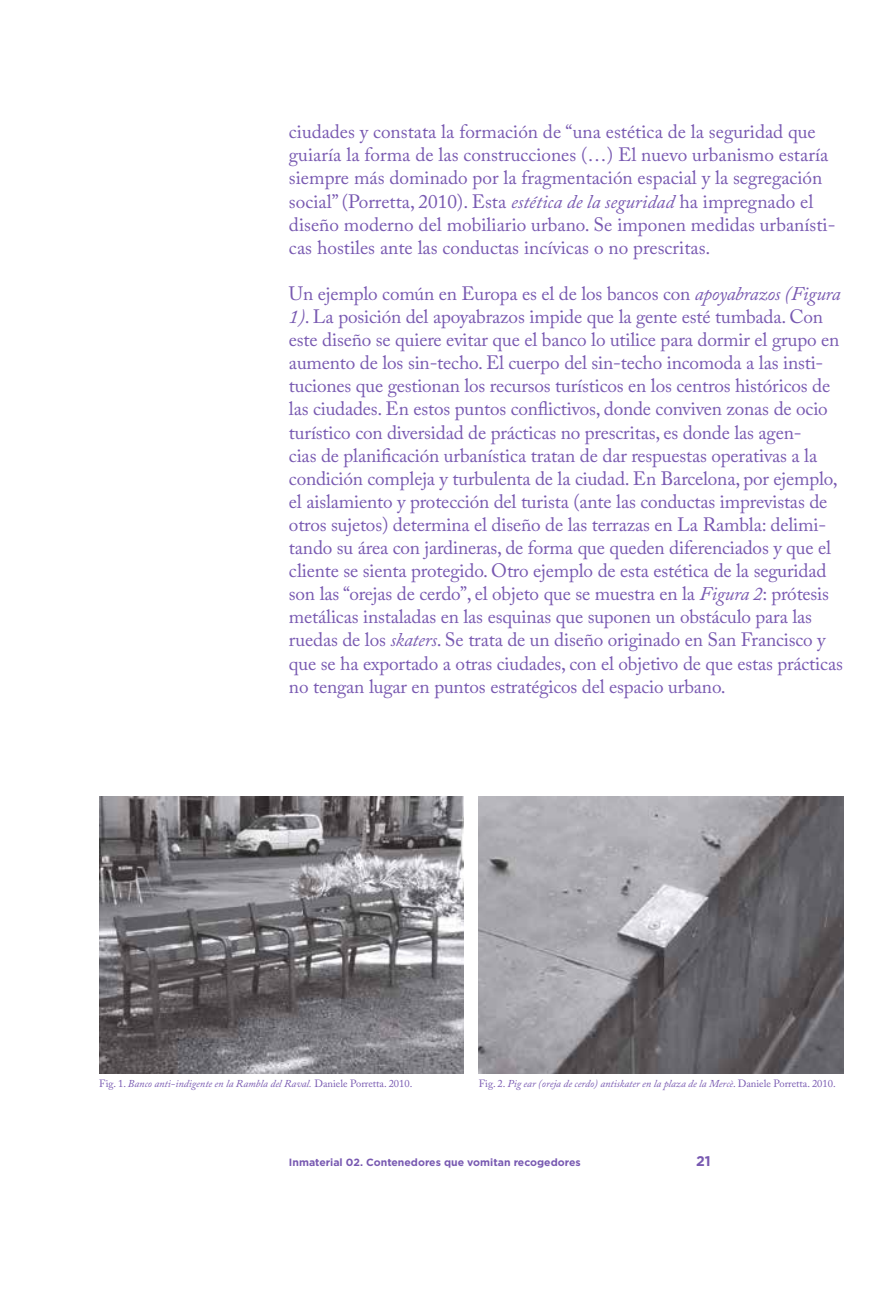
<style>
.page{position:relative;width:893px;height:1290px;background:#fff}
.page>*{position:absolute;margin:0;border:0;box-sizing:border-box;transform-origin:0 0}
.t1{font:19.25px/23.1px "Adobe Caslon Pro";letter-spacing:-.01em;color:#7859b1}
.t2{font:700 14px "Gotham";color:#7859b1}
.t3{font:italic 10.5px "Adobe Caslon Pro";color:#7859b1}
.t4{font:700 10.5px "Gotham";color:#7859b1}
.s1{font-style:italic}
.s2{font-style:normal}
</style>
<div class="page">
<img style="left:99px;top:796px;width:365px;height:277px">
<img style="left:479px;top:796px;width:364px;height:277px">
<p class="t1" style="left:289px;top:120px;width:548px">ciudades y constata la formación de “una estética de la seguridad que guiaría la forma de las construcciones (…) El nuevo urbanismo estaría siempre más dominado por la fragmentación espacial y la segregación social” (Porretta, 2010). Esta <span class="s1">estética de la seguridad</span> ha impregnado el diseño moderno del mobiliario urbano. Se imponen medidas urbanísti&shy;cas hostiles ante las conductas incívicas o no prescritas.</p>
<p class="t1" style="left:289px;top:282px;width:555px">Un ejemplo común en Europa es el de los bancos con <span class="s1">apoyabrazos (Figura 1)</span>. La posición del apoyabrazos impide que la gente esté tumbada. Con este diseño se quiere evitar que el banco lo utilice para dormir el grupo en aumento de los sin-techo. El cuerpo del sin-techo incomoda a las insti&shy;tuciones que gestionan los recursos turísticos en los centros históricos de las ciudades. En estos puntos conflictivos, donde conviven zonas de ocio turístico con diversidad de prácticas no prescritas, es donde las agen-<br>cias de planificación urbanística tratan de dar respuestas operativas a la condición compleja y turbulenta de la ciudad. En Barcelona, por ejemplo, el aislamiento y protección del turista (ante las conductas imprevistas de otros sujetos) determina el diseño de las terrazas en La Rambla: delimi&shy;tando su área con jardineras, de forma que queden diferenciados y que el cliente se sienta protegido. Otro ejemplo de esta estética de la seguridad son las “orejas de cerdo”, el objeto que se muestra en la <span class="s1">Figura 2</span>: prótesis metálicas instaladas en las esquinas que suponen un obstáculo para las ruedas de los <span class="s1">skaters</span>. Se trata de un diseño originado en San Francisco y que se ha exportado a otras ciudades, con el objetivo de que estas prácticas no tengan lugar en puntos estratégicos del espacio urbano.</p>
<p class="t3" style="left:99px;top:1078px;width:315px"><span class="s2">Fig. 1.</span> Banco anti-indigente en la Rambla del Raval. <span class="s2">Daniele Porretta. 2010.</span></p>
<p class="t3" style="left:479px;top:1078px;width:358px"><span class="s2">Fig. 2.</span> Pig ear (oreja de cerdo) antiskater en la plaza de la Mercè<span class="s2">. Daniele Porretta. 2010.</span></p>
<p class="t4" style="left:289px;top:1155px;width:293px">Inmaterial 02. Contenedores que vomitan recogedores</p>
<p class="t2" style="left:696px;top:1152px;width:16px">21</p>
</div>
